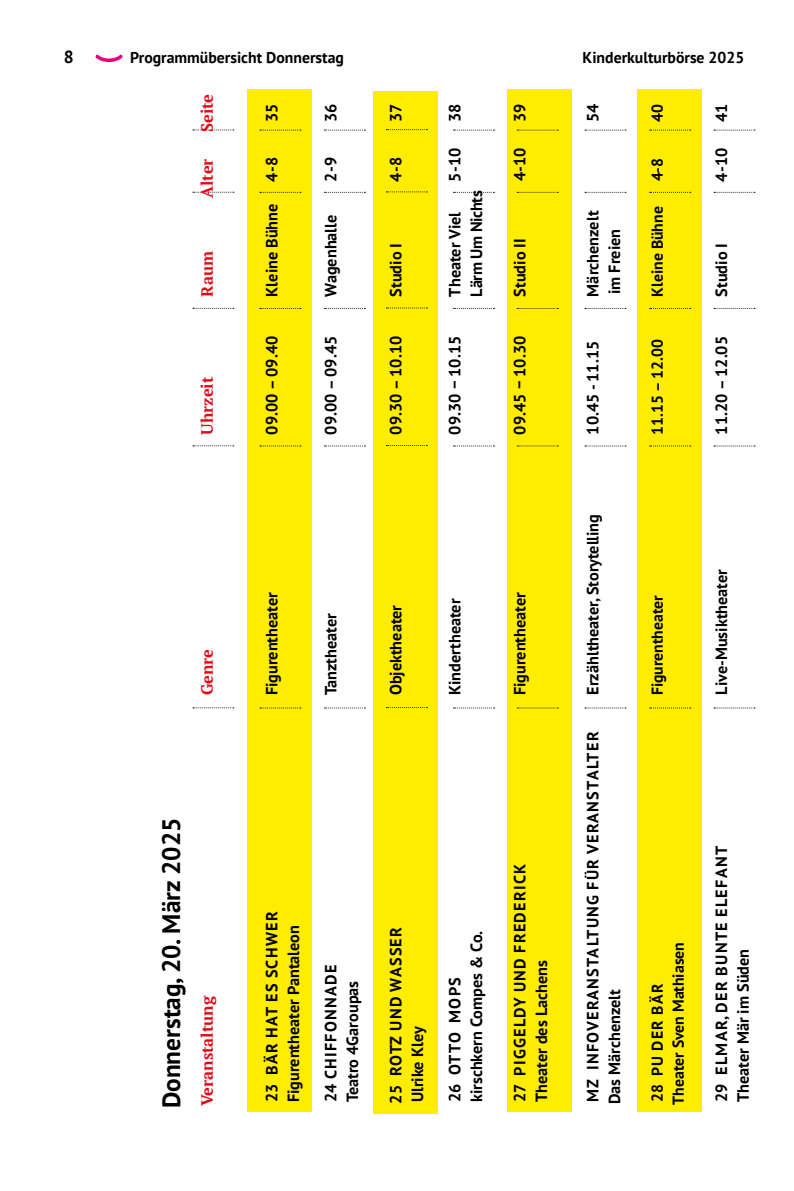
<style>
.page{position:relative;width:794px;height:1191px;background:#fff}
.page>*{position:absolute;margin:0;border:0;box-sizing:border-box;transform-origin:0 0}
.t1{font:700 25.2px "PT Sans";color:#000}
.t2{font:700 17.5px "PT Sans";color:#000}
.t3{font:700 16.28px "PT Sans";color:#000}
.t4{font:700 16.28px "PT Sans";letter-spacing:.08em;color:#000}
.t5{font:700 16.28px "PT Serif";color:#e30613}
.t6{font:700 16.28px "PT Sans";letter-spacing:-.02em;color:#000}
.t7{font:700 15.75px "PT Sans";color:#000}
.t8{font:700 15.75px "PT Sans";letter-spacing:.08em;color:#000}
</style>
<div class="page">
<svg style="left:95px;top:54px;width:28px;height:8px"></svg>
<div style="left:248px;top:89px;width:64px;height:1022px;background:#ffed00"></div>
<div style="left:507px;top:89px;width:65px;height:1022px;background:#ffed00"></div>
<div style="left:373px;top:91px;width:64px;height:1022px;background:#ffed00"></div>
<div style="left:637px;top:89px;width:65px;height:1022px;background:#ffed00"></div>
<svg style="left:260px;top:707px;width:41px;height:1px"></svg>
<svg style="left:260px;top:445px;width:41px;height:1px"></svg>
<svg style="left:260px;top:308px;width:41px;height:1px"></svg>
<svg style="left:260px;top:192px;width:41px;height:1px"></svg>
<svg style="left:260px;top:130px;width:41px;height:1px"></svg>
<svg style="left:193px;top:707px;width:41px;height:1px"></svg>
<svg style="left:193px;top:445px;width:41px;height:1px"></svg>
<svg style="left:193px;top:308px;width:41px;height:1px"></svg>
<svg style="left:193px;top:192px;width:41px;height:1px"></svg>
<svg style="left:193px;top:129px;width:41px;height:1px"></svg>
<svg style="left:324px;top:707px;width:41px;height:1px"></svg>
<svg style="left:324px;top:445px;width:41px;height:1px"></svg>
<svg style="left:324px;top:308px;width:41px;height:1px"></svg>
<svg style="left:324px;top:192px;width:41px;height:1px"></svg>
<svg style="left:324px;top:130px;width:41px;height:1px"></svg>
<svg style="left:453px;top:707px;width:41px;height:1px"></svg>
<svg style="left:453px;top:445px;width:41px;height:1px"></svg>
<svg style="left:453px;top:308px;width:41px;height:1px"></svg>
<svg style="left:453px;top:192px;width:41px;height:1px"></svg>
<svg style="left:453px;top:130px;width:41px;height:1px"></svg>
<svg style="left:386px;top:707px;width:41px;height:1px"></svg>
<svg style="left:386px;top:445px;width:41px;height:1px"></svg>
<svg style="left:386px;top:307px;width:41px;height:1px"></svg>
<svg style="left:386px;top:191px;width:41px;height:1px"></svg>
<svg style="left:386px;top:129px;width:41px;height:1px"></svg>
<svg style="left:517px;top:707px;width:41px;height:1px"></svg>
<svg style="left:517px;top:445px;width:41px;height:1px"></svg>
<svg style="left:517px;top:308px;width:41px;height:1px"></svg>
<svg style="left:517px;top:192px;width:41px;height:1px"></svg>
<svg style="left:517px;top:130px;width:41px;height:1px"></svg>
<svg style="left:585px;top:707px;width:41px;height:1px"></svg>
<svg style="left:585px;top:445px;width:41px;height:1px"></svg>
<svg style="left:585px;top:308px;width:41px;height:1px"></svg>
<svg style="left:585px;top:192px;width:41px;height:1px"></svg>
<svg style="left:585px;top:130px;width:41px;height:1px"></svg>
<svg style="left:649px;top:707px;width:41px;height:1px"></svg>
<svg style="left:649px;top:445px;width:41px;height:1px"></svg>
<svg style="left:649px;top:308px;width:41px;height:1px"></svg>
<svg style="left:649px;top:192px;width:41px;height:1px"></svg>
<svg style="left:649px;top:130px;width:41px;height:1px"></svg>
<svg style="left:714px;top:707px;width:41px;height:1px"></svg>
<svg style="left:714px;top:445px;width:41px;height:1px"></svg>
<svg style="left:714px;top:308px;width:41px;height:1px"></svg>
<svg style="left:714px;top:192px;width:41px;height:1px"></svg>
<svg style="left:714px;top:130px;width:41px;height:1px"></svg>
<p class="t2" style="left:64px;top:45px;width:11px">8</p>
<p class="t7" style="left:130px;top:47px;width:215px">Programmübersicht Donnerstag</p>
<p class="t7" style="left:582px;top:47px;width:163px">Kinderkulturbörse 2025</p>
<p class="t5" style="left:196px;top:132px;width:40px;rotate:-90deg">Seite</p>
<p class="t5" style="left:196px;top:198px;width:41px;rotate:-90deg">Alter</p>
<p class="t5" style="left:196px;top:296px;width:47px;rotate:-90deg">Raum</p>
<p class="t5" style="left:196px;top:434px;width:59px;rotate:-90deg">Uhrzeit</p>
<p class="t5" style="left:196px;top:695px;width:48px;rotate:-90deg">Genre</p>
<h1 class="t1" style="left:155px;top:1108px;width:292px;rotate:-90deg">Donnerstag, 20. März 2025</h1>
<p class="t5" style="left:196px;top:1105px;width:112px;rotate:-90deg">Veranstaltung</p>
<p class="t3" style="left:261px;top:122px;width:20px;rotate:-90deg">35</p>
<p class="t3" style="left:261px;top:181px;width:26px;rotate:-90deg">4-8</p>
<p class="t3" style="left:261px;top:296px;width:94px;rotate:-90deg">Kleine Bühne</p>
<p class="t3" style="left:261px;top:434px;width:100px;rotate:-90deg">09.00 – 09.40</p>
<p class="t3" style="left:320px;top:122px;width:20px;rotate:-90deg">36</p>
<p class="t3" style="left:320px;top:181px;width:26px;rotate:-90deg">2-9</p>
<p class="t3" style="left:320px;top:296px;width:83px;rotate:-90deg">Wagenhalle</p>
<p class="t3" style="left:320px;top:434px;width:100px;rotate:-90deg">09.00 – 09.45</p>
<p class="t3" style="left:385px;top:122px;width:20px;rotate:-90deg">37</p>
<p class="t3" style="left:385px;top:181px;width:26px;rotate:-90deg">4-8</p>
<p class="t3" style="left:385px;top:296px;width:55px;rotate:-90deg">Studio I</p>
<p class="t3" style="left:385px;top:434px;width:100px;rotate:-90deg">09.30 – 10.10</p>
<p class="t3" style="left:444px;top:122px;width:20px;rotate:-90deg">38</p>
<p class="t3" style="left:444px;top:181px;width:35px;rotate:-90deg">5-10</p>
<p class="t3" style="left:444px;top:296px;width:86px;rotate:-90deg">Theater Viel</p>
<p class="t6" style="left:466px;top:296px;width:107px;rotate:-90deg">Lärm Um Nichts</p>
<p class="t3" style="left:444px;top:434px;width:100px;rotate:-90deg">09.30 – 10.15</p>
<p class="t3" style="left:509px;top:122px;width:20px;rotate:-90deg">39</p>
<p class="t3" style="left:509px;top:181px;width:35px;rotate:-90deg">4-10</p>
<p class="t3" style="left:509px;top:296px;width:60px;rotate:-90deg">Studio II</p>
<p class="t3" style="left:509px;top:434px;width:100px;rotate:-90deg">09.45 – 10.30</p>
<p class="t3" style="left:261px;top:695px;width:105px;rotate:-90deg">Figurentheater</p>
<p class="t3" style="left:320px;top:695px;width:83px;rotate:-90deg">Tanztheater</p>
<p class="t3" style="left:385px;top:695px;width:92px;rotate:-90deg">Objektheater</p>
<p class="t3" style="left:444px;top:695px;width:98px;rotate:-90deg">Kindertheater</p>
<p class="t3" style="left:509px;top:695px;width:105px;rotate:-90deg">Figurentheater</p>
<p class="t4" style="left:261px;top:1102px;width:192px;rotate:-90deg">23 BÄR HAT ES SCHWER</p>
<p class="t3" style="left:283px;top:1102px;width:179px;rotate:-90deg">Figurentheater Pantaleon</p>
<p class="t4" style="left:320px;top:1102px;width:139px;rotate:-90deg">24 CHIFFONNADE</p>
<p class="t3" style="left:342px;top:1102px;width:123px;rotate:-90deg">Teatro 4Garoupas</p>
<p class="t4" style="left:385px;top:1103px;width:178px;rotate:-90deg">25 ROTZ UND WASSER</p>
<p class="t3" style="left:407px;top:1102px;width:77px;rotate:-90deg">Ulrike Kley</p>
<p class="t4" style="left:444px;top:1102px;width:127px;rotate:-90deg">26 OTTO MOPS</p>
<p class="t3" style="left:466px;top:1102px;width:173px;rotate:-90deg">kirschkern Compes &amp; Co.</p>
<p class="t4" style="left:509px;top:1102px;width:240px;rotate:-90deg">27 PIGGELDY UND FREDERICK</p>
<p class="t3" style="left:530px;top:1102px;width:144px;rotate:-90deg">Theater des Lachens</p>
<p class="t3" style="left:582px;top:122px;width:20px;rotate:-90deg">54</p>
<p class="t3" style="left:582px;top:296px;width:87px;rotate:-90deg">Märchenzelt</p>
<p class="t3" style="left:603px;top:294px;width:67px;rotate:-90deg">im Freien</p>
<p class="t3" style="left:582px;top:434px;width:95px;rotate:-90deg">10.45 - 11.15</p>
<p class="t7" style="left:647px;top:122px;width:19px;rotate:-90deg">40</p>
<p class="t7" style="left:647px;top:181px;width:25px;rotate:-90deg">4-8</p>
<p class="t7" style="left:647px;top:296px;width:92px;rotate:-90deg">Kleine Bühne</p>
<p class="t7" style="left:647px;top:434px;width:97px;rotate:-90deg">11.15 – 12.00</p>
<p class="t3" style="left:710px;top:122px;width:20px;rotate:-90deg">41</p>
<p class="t3" style="left:710px;top:181px;width:35px;rotate:-90deg">4-10</p>
<p class="t3" style="left:710px;top:296px;width:55px;rotate:-90deg">Studio I</p>
<p class="t3" style="left:710px;top:434px;width:100px;rotate:-90deg">11.20 – 12.05</p>
<p class="t3" style="left:582px;top:695px;width:183px;rotate:-90deg">Erzähltheater, Storytelling</p>
<p class="t4" style="left:582px;top:1102px;width:372px;rotate:-90deg">MZ INFOVERANSTALTUNG FÜR VERANSTALTER</p>
<p class="t3" style="left:603px;top:1104px;width:117px;rotate:-90deg">Das Märchenzelt</p>
<p class="t7" style="left:647px;top:695px;width:102px;rotate:-90deg">Figurentheater</p>
<p class="t8" style="left:647px;top:1102px;width:120px;rotate:-90deg">28 PU DER BÄR</p>
<p class="t7" style="left:668px;top:1104px;width:164px;rotate:-90deg">Theater Sven Mathiasen</p>
<p class="t3" style="left:710px;top:695px;width:128px;rotate:-90deg">Live-Musiktheater</p>
<p class="t4" style="left:710px;top:1102px;width:258px;rotate:-90deg">29 ELMAR, DER BUNTE ELEFANT</p>
<p class="t3" style="left:732px;top:1102px;width:155px;rotate:-90deg">Theater Mär im Süden</p>
</div>
